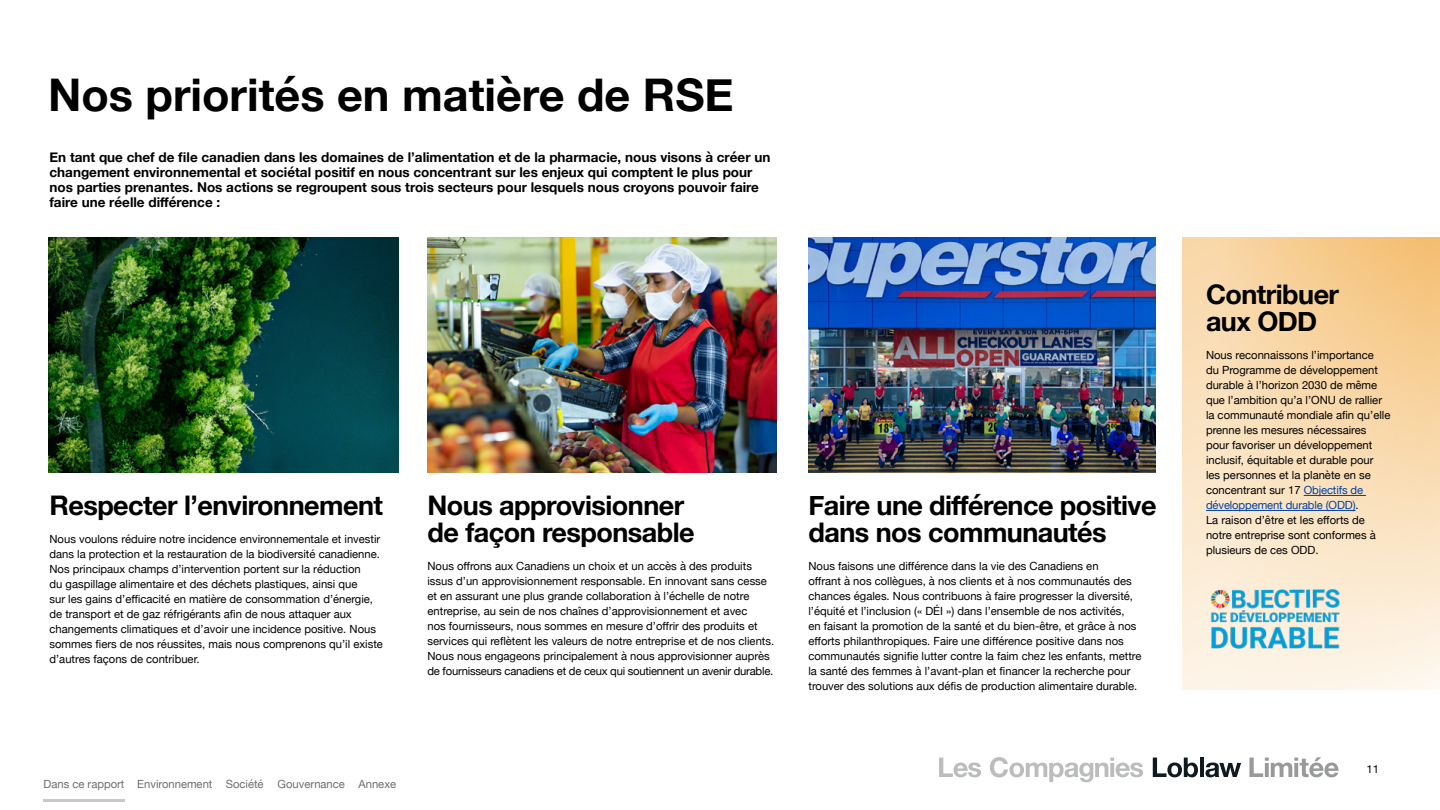
<style>
.page{position:relative;width:1440px;height:810px;background:#fff}
.page>*{position:absolute;margin:0;border:0;box-sizing:border-box;transform-origin:0 0}
.page_title{font:700 45px "Helvetica Neue";color:#000}
.subtitle{font:700 27px/27px "Helvetica Neue";letter-spacing:-.02em;color:#000}
.intro_paragraphs{font:700 13.5px/15px "Helvetica Neue";color:#000101}
.t1{font:11.25px/15px "Helvetica Neue";color:#000}
.t2{font:11.25px "Helvetica Neue";color:#6d6e71}
.s1{color:#0040a4}
</style>
<div class="page">
<svg style="left:939px;top:758px;width:42px;height:19px"></svg>
<svg style="left:990px;top:757px;width:153px;height:25px"></svg>
<svg style="left:1153px;top:758px;width:45px;height:19px"></svg>
<hr style="left:1200px;top:758px;width:4px;height:19px;background:#101820">
<svg style="left:1206px;top:763px;width:35px;height:14px"></svg>
<svg style="left:1249px;top:757px;width:90px;height:20px"></svg>
<svg style="left:1182px;top:237px;width:258px;height:453px;background:#f9deb8"></svg>
<img style="left:49px;top:237px;width:349px;height:235px">
<img style="left:428px;top:237px;width:348px;height:235px">
<img style="left:808px;top:237px;width:348px;height:235px">
<hr style="left:1304px;top:495px;width:62px;height:1px;background:#0040a4">
<hr style="left:1206px;top:510px;width:150px;height:1px;background:#0040a4">
<img style="left:1205px;top:581px;width:141px;height:76px">
<hr style="left:44px;top:800px;width:81px;height:2px;background:#c7c8ca">
<h1 class="page_title" style="left:48px;top:60px;width:687px">Nos priorités en matière de RSE</h1>
<p class="intro_paragraphs" style="left:50px;top:150px;width:722px">En tant que chef de file canadien dans les domaines de l’alimentation et de la pharmacie, nous visons à créer un changement environnemental et sociétal positif en nous concentrant sur les enjeux qui comptent le plus pour nos parties prenantes. Nos actions se regroupent sous trois secteurs pour lesquels nous croyons pouvoir faire faire une réelle différence :</p>
<h2 class="subtitle" style="left:50px;top:492px;width:335px">Respecter l’environnement</h2>
<p class="t1" style="left:50px;top:532px;width:335px">Nous voulons réduire notre incidence environnementale et investir dans la protection et la restauration de la biodiversité canadienne.<br>Nos principaux champs d’intervention portent sur la réduction<br>du gaspillage alimentaire et des déchets plastiques, ainsi que<br>sur les gains d’efficacité en matière de consommation d’énergie, de transport et de gaz réfrigérants afin de nous attaquer aux changements climatiques et d’avoir une incidence positive. Nous sommes fiers de nos réussites, mais nous comprenons qu’il existe d’autres façons de contribuer.</p>
<h2 class="subtitle" style="left:427px;top:492px;width:269px">Nous approvisionner de façon responsable</h2>
<p class="t1" style="left:428px;top:559px;width:348px">Nous offrons aux Canadiens un choix et un accès à des produits issus d’un approvisionnement responsable. En innovant sans cesse et en assurant une plus grande collaboration à l’échelle de notre entreprise, au sein de nos chaînes d’approvisionnement et avec<br>nos fournisseurs, nous sommes en mesure d’offrir des produits et services qui reflètent les valeurs de notre entreprise et de nos clients.<br>Nous nous engageons principalement à nous approvisionner auprès de fournisseurs canadiens et de ceux qui soutiennent un avenir durable.</p>
<p class="t2" style="left:44px;top:776px;width:354px">Dans ce rapport Environnement Société Gouvernance Annexe</p>
<h2 class="subtitle" style="left:808px;top:492px;width:350px">Faire une différence positive dans nos communautés</h2>
<p class="t1" style="left:808px;top:559px;width:334px">Nous faisons une différence dans la vie des Canadiens en<br>offrant à nos collègues, à nos clients et à nos communautés des chances égales. Nous contribuons à faire progresser la diversité, l’équité et l’inclusion (« DÉI ») dans l’ensemble de nos activités,<br>en faisant la promotion de la santé et du bien-être, et grâce à nos efforts philanthropiques. Faire une différence positive dans nos communautés signifie lutter contre la faim chez les enfants, mettre la santé des femmes à l’avant-plan et financer la recherche pour trouver des solutions aux défis de production alimentaire durable.</p>
<h2 class="subtitle" style="left:1206px;top:281px;width:135px">Contribuer aux ODD</h2>
<p class="t1" style="left:1206px;top:348px;width:186px">Nous reconnaissons l’importance<br>du Programme de développement durable à l’horizon 2030 de même que l’ambition qu’a l’ONU de rallier la communauté mondiale afin qu’elle prenne les mesures nécessaires pour favoriser un développement inclusif, équitable et durable pour les personnes et la planète en se concentrant sur 17 <span class="s1">Objectifs de développement durable (ODD)</span>.<br>La raison d’être et les efforts de notre entreprise sont conformes à plusieurs de ces ODD.</p>
<p class="t1" style="left:1366px;top:762px;width:14px">11</p>
</div>
